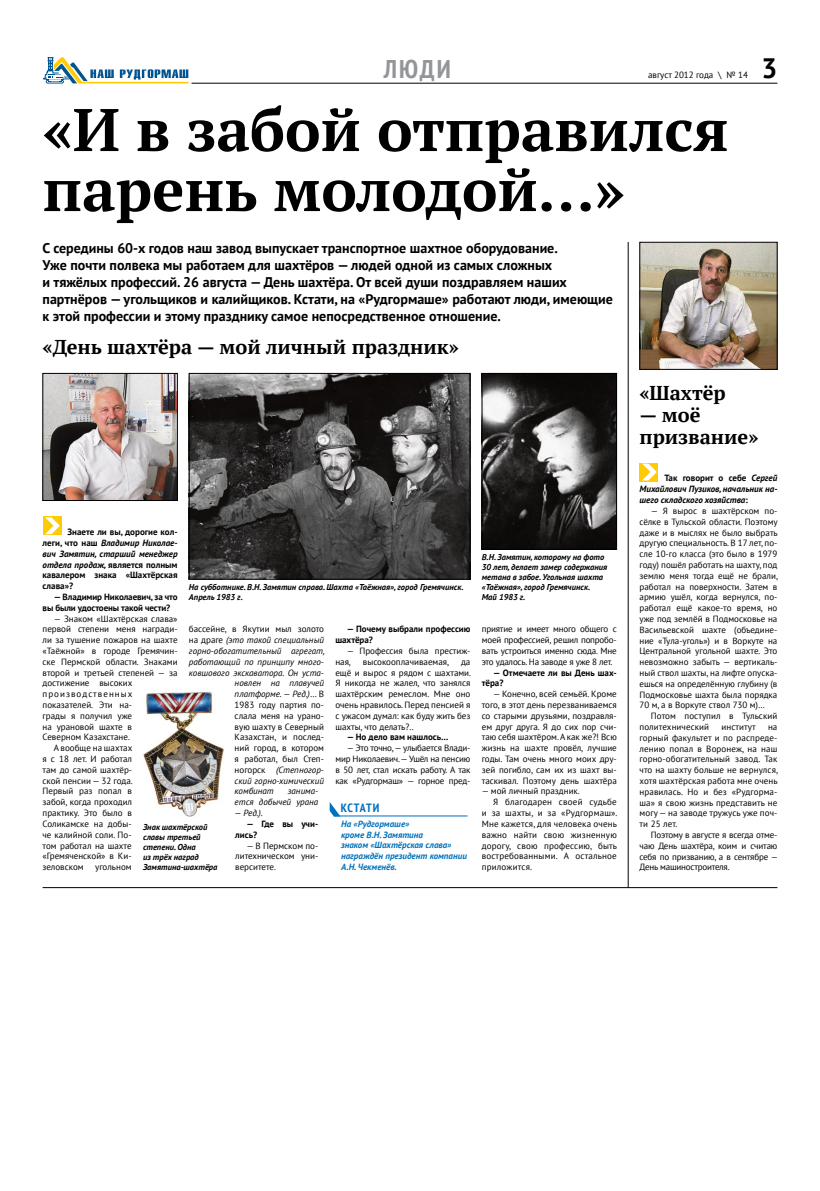
<style>
.page{position:relative;width:820px;height:1191px;background:#fff}
.page>*{position:absolute;margin:0;border:0;box-sizing:border-box;transform-origin:0 0}
.Заголовок_-_1__Serif{font:700 60px/60px "PT Serif";color:#000}
.t1{font:700 28px "PT Sans";color:#000}
.t2{font:700 condensed 25.6px "PT Sans";color:#939598}
.Заголовок_-_2__Serif{font:700 20px/22px "PT Serif";color:#000}
.t3{font:700 14px/17px "PT Sans";color:#000}
.t4{font:700 condensed 12px "PT Sans";letter-spacing:.055em;color:#0071bc}
.Текст__Sans{font:9px/10.8px "PT Sans";color:#000;text-align:justify}
.Текст__Sans-2{font:italic 9px/10.8px "PT Sans";color:#000;text-align:right}
.Текст__Sans-3{font:700 9px/10.8px "PT Sans";color:#000}
.Текст__Sans__-_1-й_а{font:700 9px/10.8px "PT Sans";color:#000;text-align:justify}
.Текст_Врезка{font:italic 700 9px/10.8px "PT Sans";color:#0071bc}
.Текст__Sans__-_1-й_а-2{font:italic 700 9px/10.8px "PT Sans";color:#000;text-align:justify}
.Подпись_к_фото{font:italic 700 8.5px/10px "PT Sans";color:#000}
.s1{font-style:italic}
.s2{font-style:normal}
</style>
<div class="page">
<svg style="left:43px;top:57px;width:145px;height:27px"></svg>
<hr style="left:191px;top:83px;width:586px;height:1px;background:#000">
<hr style="left:43px;top:887px;width:734px;height:1px;background:#000">
<div style="left:639px;top:462px;width:19px;height:19px;background:#ffcb05"></div>
<svg style="left:642px;top:463px;width:14px;height:17px"></svg>
<img style="left:641px;top:244px;width:134px;height:123px">
<div style="left:639px;top:242px;width:138px;height:127px;border:1px solid #000"></div>
<hr style="left:627px;top:242px;width:1px;height:645px;background:#000">
<div style="left:43px;top:516px;width:18px;height:19px;background:#ffcb05"></div>
<svg style="left:45px;top:517px;width:15px;height:17px"></svg>
<img style="left:45px;top:375px;width:130px;height:124px">
<div style="left:43px;top:373px;width:134px;height:128px;border:1px solid #000"></div>
<img style="left:191px;top:375px;width:277px;height:202px">
<div style="left:189px;top:373px;width:281px;height:206px;border:1px solid #000"></div>
<img style="left:483px;top:375px;width:131px;height:172px">
<div style="left:481px;top:373px;width:135px;height:176px;border:1px solid #000"></div>
<img style="left:143px;top:692px;width:81px;height:125px">
<hr style="left:333px;top:815px;width:134px;height:1px;background:#0071bc">
<svg style="left:329px;top:802px;width:11px;height:14px"></svg>
<p class="t2" style="left:384px;top:52px;width:66px">люди</p>
<p class="Текст__Sans" style="left:647px;top:70px;width:101px">август 2012 года \ № 14</p>
<p class="Заголовок_-_1__Serif" style="left:43px;top:99px;width:687px">«И в забой отправился парень молодой…»</p>
<p class="t3" style="left:43px;top:239px;width:571px">С середины 60-х годов наш завод выпускает транспортное шахтное оборудование.<br>Уже почти полвека мы работаем для шахтёров — людей одной из самых сложных<br>и тяжёлых профессий. 26 августа — День шахтёра. От всей души поздравляем наших партнёров — угольщиков и калийщиков. Кстати, на «Рудгормаше» работают люди, имеющие к этой профессии и этому празднику самое непосредственное отношение.</p>
<p class="Заголовок_-_2__Serif" style="left:43px;top:336px;width:418px">«День шахтёра — мой личный праздник»</p>
<p class="t1" style="left:761px;top:50px;width:17px">3</p>
<p class="Текст__Sans__-_1-й_а" style="left:43px;top:526px;width:136px;text-indent:25px">Знаете ли вы, дорогие кол&shy;леги, что наш <span class="s1">Владимир Николае&shy;вич Замятин, старший менеджер отдела продаж,</span> является полным кавалером знака «Шахтёрская слава»?</p>
<p class="Текст__Sans-3" style="left:43px;top:591px;width:136px;text-indent:11px">— Владимир Николаевич, за что вы были удостоены такой чести?</p>
<p class="Текст__Sans" style="left:43px;top:613px;width:136px;text-align:left;text-indent:11px">— Знаком «Шахтёрская слава» первой степени меня награди&shy;ли за тушение пожаров на шахте «Таёжной» в городе Гремячин&shy;ске Пермской области. Знаками второй и третьей степеней — за достижение высоких производственных показателей. Эти на-<br>грады я получил уже<br>на урановой шахте в<br>Северном Казахстане.</p>
<p class="Текст__Sans" style="left:43px;top:742px;width:92px;text-align:left;text-indent:11px">А вообще на шахтах я с 18 лет. И работал там до самой шахтёр&shy;ской пенсии — 32 года.<br>Первый раз попал в забой, когда проходил практику. Это было в<br>Соликамске на добы&shy;че калийной соли. По&shy;том работал на шахте «Гремяченской» в Ки&shy;зеловском</p>
<p class="Подпись_к_фото" style="left:189px;top:582px;width:276px">На субботнике. В.Н. Замятин справа. Шахта «Таёжная», город Гремячинск.<br>Апрель 1983 г.</p>
<p class="Текст__Sans-3" style="left:335px;top:623px;width:136px;text-indent:11px">— Почему выбрали профессию шахтёра?</p>
<p class="Текст__Sans" style="left:335px;top:645px;width:136px;text-indent:11px">— Профессия была престиж&shy;ная,</p>
<p class="Текст__Sans" style="left:189px;top:623px;width:136px">бассейне, в Якутии мыл золото</p>
<p class="Текст__Sans-2" style="left:189px;top:634px;width:136px"><span class="s2">на драге</span> (это такой специальный</p>
<p class="Текст__Sans-2" style="left:189px;top:645px;width:137px">горно-обогатительный агрегат,</p>
<p class="Текст__Sans-2" style="left:189px;top:656px;width:136px">работающий по принципу много-</p>
<p class="Текст__Sans-2" style="left:189px;top:667px;width:136px">ковшового экскаватора. Он уста-</p>
<p class="Текст__Sans-2" style="left:234px;top:677px;width:91px">новлен на плавучей</p>
<p class="Текст__Sans-2" style="left:234px;top:688px;width:91px">платформе. — Ред.)<span class="s2">… В</span></p>
<p class="Текст__Sans" style="left:234px;top:699px;width:91px">1983 году партия по-</p>
<p class="Текст__Sans" style="left:234px;top:710px;width:91px">слала меня на урано-</p>
<p class="Текст__Sans" style="left:234px;top:721px;width:91px">вую шахту в Северный</p>
<p class="Текст__Sans" style="left:234px;top:731px;width:91px">Казахстан, и послед-</p>
<p class="Текст__Sans" style="left:234px;top:742px;width:91px">ний город, в котором</p>
<p class="Текст__Sans" style="left:234px;top:753px;width:91px">я работал, был Степ-</p>
<p class="Текст__Sans-2" style="left:234px;top:764px;width:91px"><span class="s2">ногорск</span> (Степногор-</p>
<p class="Текст__Sans-2" style="left:234px;top:775px;width:91px">ский горно-химический</p>
<p class="Текст__Sans-2" style="left:234px;top:785px;width:41px">комбинат</p>
<p class="Текст__Sans" style="left:363px;top:656px;width:88px">высокооплачиваемая,</p>
<p class="Текст__Sans" style="left:335px;top:656px;width:137px;text-indent:126px">да ещё и вырос я рядом с шахтами.<br>Я никогда не жалел, что занялся шахтёрским ремеслом. Мне оно очень нравилось. Перед пенсией я с ужасом думал: как буду жить без шахты, что делать?..</p>
<p class="Текст__Sans-3" style="left:346px;top:731px;width:103px">— Но дело вам нашлось…</p>
<p class="Текст__Sans" style="left:335px;top:742px;width:136px;text-indent:11px">— Это точно, — улыбается Влади&shy;мир Николаевич. — Ушёл на пенсию в 50 лет, стал искать работу. А так как «Рудгормаш» — горное пред-</p>
<p class="Текст__Sans-2" style="left:234px;top:785px;width:85px">занима-<br>ется добычей урана</p>
<p class="Текст__Sans-2" style="left:234px;top:807px;width:30px">— Ред.)<span class="s2">.</span></p>
<p class="Текст__Sans-3" style="left:235px;top:818px;width:85px;text-indent:11px">— Где вы учи&shy;лись?</p>
<p class="Текст__Sans" style="left:235px;top:839px;width:85px;text-indent:11px">— В Пермском по&shy;литехническом уни&shy;верситете.</p>
<p class="t4" style="left:340px;top:800px;width:40px">КСТАТИ</p>
<p class="Подпись_к_фото" style="left:143px;top:822px;width:76px">Знак шахтёрской славы третьей степени. Одна<br>из трёх наград<br>Замятина-шахтёра</p>
<p class="Текст_Врезка" style="left:341px;top:818px;width:127px">На «Рудгормаше»<br>кроме В.Н. Замятина<br>знаком «Шахтёрская слава» награждён президент компании<br>А.Н. Чекменёв.</p>
<p class="Текст__Sans" style="left:95px;top:861px;width:38px">угольном</p>
<p class="Подпись_к_фото" style="left:481px;top:552px;width:127px">В.Н. Замятин, которому на фото<br>30 лет, делает замер содержания метана в забое. Угольная шахта «Таёжная», город Гремячинск.<br>Май 1983 г.</p>
<p class="Текст__Sans" style="left:481px;top:623px;width:136px">приятие и имеет много общего с моей профессией, решил попробо&shy;вать устроиться именно сюда. Мне это удалось. На заводе я уже 8 лет.</p>
<p class="Текст__Sans-3" style="left:481px;top:667px;width:136px;text-indent:11px">— Отмечаете ли вы День шах&shy;тёра?</p>
<p class="Текст__Sans" style="left:481px;top:688px;width:136px;text-indent:11px">— Конечно, всей семьёй. Кроме того, в этот день перезваниваемся со старыми друзьями, поздравля&shy;ем друг друга. Я до сих пор счи&shy;таю себя шахтёром. А как же?! Всю жизнь на шахте провёл, лучшие годы. Там очень много моих дру&shy;зей погибло, сам их из шахт вы&shy;таскивал. Поэтому день шахтёра</p>
<p class="Текст__Sans" style="left:481px;top:785px;width:99px">— мой личный праздник.</p>
<p class="Текст__Sans" style="left:481px;top:796px;width:137px;text-indent:11px">Я благодарен своей судьбе и за шахты, и за «Рудгормаш».<br>Мне кажется, для человека очень важно найти свою жизненную дорогу, свою профессию, быть востребованными. А остальное приложится.</p>
<p class="Заголовок_-_2__Serif" style="left:639px;top:381px;width:88px">«Шахтёр</p>
<p class="Заголовок_-_2__Serif" style="left:639px;top:403px;width:120px">— моё призвание»</p>
<p class="Текст__Sans__-_1-й_а-2" style="left:639px;top:473px;width:139px;text-indent:25px"><span class="s2">Так говорит о себе</span> Сергей Михайлович Пузиков, начальник на&shy;шего складского хозяйства<span class="s2">:</span></p>
<p class="Текст__Sans" style="left:639px;top:505px;width:140px;text-indent:11px">— Я вырос в шахтёрском по&shy;сёлке в Тульской области. Поэтому даже и в мыслях не было выбрать другую специальность. В 17 лет, по&shy;сле 10-го класса (это было в 1979 году) пошёл работать на шахту, под землю меня тогда ещё не брали, работал на поверхности. Затем в армию ушёл, когда вернулся, по&shy;работал ещё какое-то время, но уже под землёй в Подмосковье на Васильевской шахте (объедине&shy;ние «Тула-уголь») и в Воркуте на Центральной угольной шахте. Это невозможно забыть — вертикаль&shy;ный ствол шахты, на лифте опуска&shy;ешься на определённую глубину (в Подмосковье шахта была порядка 70 м, а в Воркуте ствол 730 м)…</p>
<p class="Текст__Sans" style="left:639px;top:710px;width:139px;text-indent:11px">Потом поступил в Тульский политехнический</p>
<p class="Текст__Sans" style="left:721px;top:721px;width:36px">институт</p>
<p class="Текст__Sans" style="left:639px;top:721px;width:140px;text-indent:128px">на горный факультет и по распреде&shy;лению попал в Воронеж, на наш горно-обогатительный завод. Так что на шахту больше не вернулся, хотя шахтёрская работа мне очень нравилась. Но и без «Рудгорма&shy;ша» я свою жизнь представить не могу — на заводе тружусь уже поч&shy;ти 25 лет.</p>
<p class="Текст__Sans" style="left:639px;top:829px;width:140px;text-indent:11px">Поэтому в августе я всегда отме&shy;чаю День шахтёра, коим и считаю себя по призванию, а в сентябре — День машиностроителя.</p>
</div>
